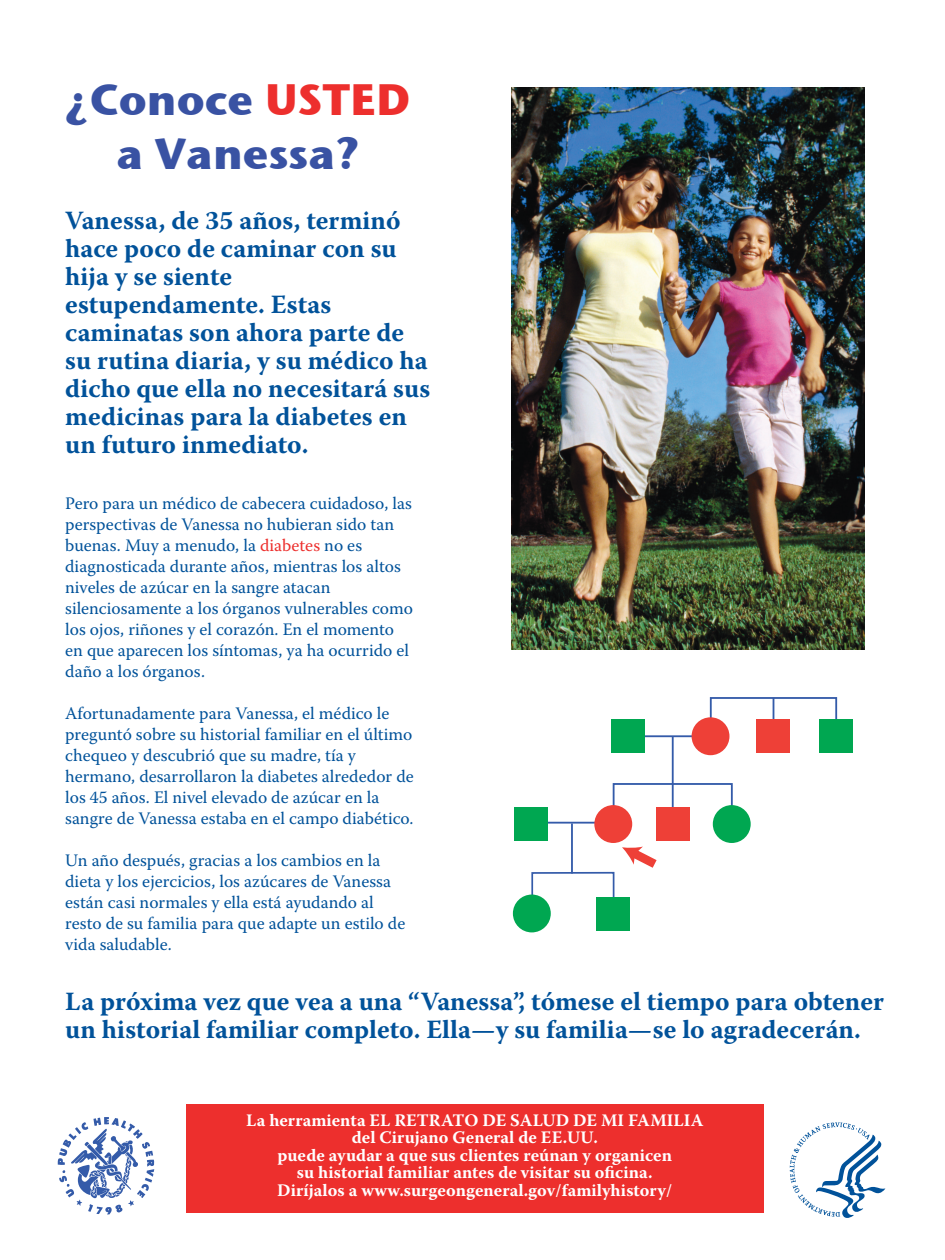
<style>
.page{position:relative;width:945px;height:1260px;background:#fff}
.page>*{position:absolute;margin:0;border:0;box-sizing:border-box;transform-origin:0 0}
.t1{font:700 43.75px/54.2px "Stone Sans ITC";color:#3952a3;text-align:center}
.t2{font:700 26.25px/28px "Warnock Pro";color:#01529a}
.t3{font:17.5px/21px "Warnock Pro";color:#01529a}
.t4{font:700 17.5px/17.5px "Warnock Pro";color:#fff;text-align:center}
.s1{color:#ed2f2d}
</style>
<div class="page">
<div style="left:531px;top:872px;width:83px;height:41px;border:2px solid #345ba9"></div>
<hr style="left:571px;top:823px;width:2px;height:51px;background:#345ba9">
<hr style="left:531px;top:822px;width:82px;height:2px;background:#345ba9">
<hr style="left:632px;top:735px;width:82px;height:2px;background:#345ba9">
<hr style="left:672px;top:737px;width:2px;height:84px;background:#345ba9">
<div style="left:613px;top:783px;width:120px;height:41px;border:2px solid #345ba9"></div>
<div style="left:710px;top:697px;width:127px;height:39px;border:2px solid #345ba9"></div>
<hr style="left:773px;top:698px;width:1px;height:36px;background:#345ba9">
<svg style="left:790px;top:1122px;width:95px;height:96px"></svg>
<svg style="left:58px;top:1117px;width:96px;height:98px"></svg>
<div style="left:656px;top:807px;width:33px;height:34px;background:#ee4037"></div>
<div style="left:611px;top:720px;width:34px;height:33px;background:#00a751"></div>
<div style="left:692px;top:717px;width:37px;height:38px;background:#ee4037;border-radius:50%"></div>
<div style="left:713px;top:805px;width:38px;height:38px;background:#00a751;border-radius:50%"></div>
<svg style="left:622px;top:846px;width:35px;height:22px"></svg>
<div style="left:594px;top:805px;width:38px;height:38px;background:#ee4037;border-radius:50%"></div>
<div style="left:513px;top:895px;width:38px;height:37px;background:#00a751;border-radius:50%"></div>
<div style="left:514px;top:807px;width:33px;height:34px;background:#00a751"></div>
<div style="left:757px;top:720px;width:33px;height:33px;background:#ee4037"></div>
<div style="left:819px;top:720px;width:33px;height:33px;background:#00a751"></div>
<div style="left:597px;top:897px;width:33px;height:33px;background:#00a751"></div>
<img style="left:511px;top:87px;width:354px;height:562px">
<div style="left:186px;top:1104px;width:578px;height:109px;background:#ed2f2d"></div>
<h1 class="t1" style="left:65px;top:70px;width:347px">¿Conoce <span class="s1">USTED </span>a Vanessa?</h1>
<h2 class="t2" style="left:65px;top:206px;width:367px">Vanessa, de 35 años, terminó hace poco de caminar con su hija y se siente estupendamente. Estas caminatas son ahora parte de su rutina diaria, y su médico ha dicho que ella no necesitará sus medicinas para la diabetes en un futuro inmediato.</h2>
<p class="t3" style="left:65px;top:492px;width:349px">Pero para un médico de cabecera cuidadoso, las perspectivas de Vanessa no hubieran sido tan buenas. Muy a menudo, la <span class="s1">diabetes</span> no es diagnosticada durante años, mientras los altos niveles de azúcar en la sangre atacan silenciosamente a los órganos vulnerables como los ojos, riñones y el corazón. En el momento en que aparecen los síntomas, ya ha ocurrido el daño a los órganos.</p>
<p class="t3" style="left:65px;top:702px;width:350px">Afortunadamente para Vanessa, el médico le preguntó sobre su historial familiar en el último chequeo y descubrió que su madre, tía y hermano, desarrollaron la diabetes alrededor de los 45 años. El nivel elevado de azúcar en la sangre de Vanessa estaba en el campo diabético.</p>
<p class="t3" style="left:65px;top:849px;width:342px">Un año después, gracias a los cambios en la dieta y los ejercicios, los azúcares de Vanessa están casi normales y ella está ayudando al resto de su familia para que adapte un estilo de vida saludable.</p>
<h2 class="t2" style="left:65px;top:987px;width:820px">La próxima vez que vea a una “Vanessa”, tómese el tiempo para obtener un historial familiar completo. Ella—y su familia—se lo agradecerán.</h2>
<p class="t4" style="left:246px;top:1111px;width:459px">La herramienta EL RETRATO DE SALUD DE MI FAMILIA del Cirujano General de EE.UU.<br>puede ayudar a que sus clientes reúnan y organicen<br>su historial familiar antes de visitar su oficina.<br>Diríjalos a www.surgeongeneral.gov/familyhistory/</p>
</div>
